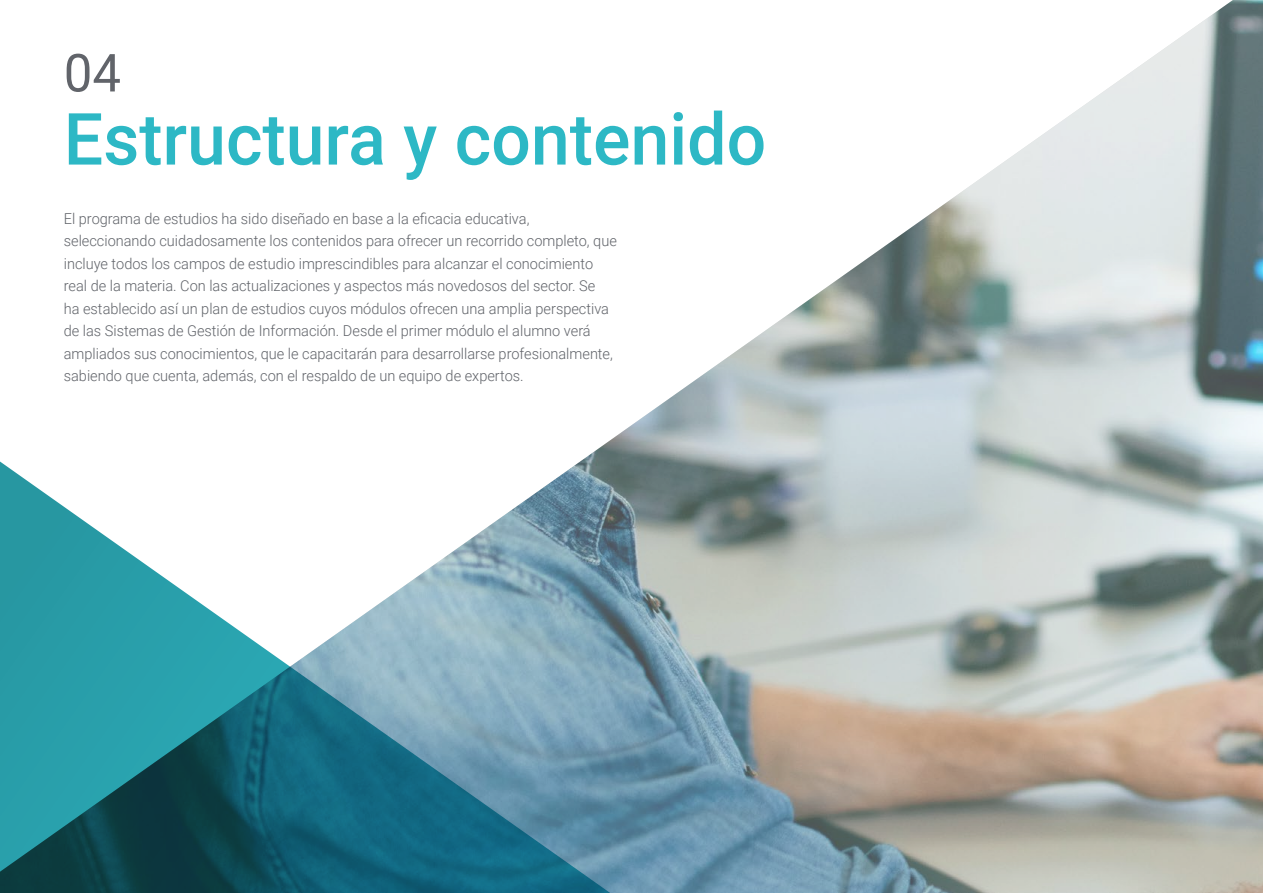
<style>
.page{position:relative;width:1263px;height:893px;background:#fff}
.page>*{position:absolute;margin:0;border:0;box-sizing:border-box;transform-origin:0 0}
.t1{font:500 72px "Roboto";color:#2db8c5}
.t2{font:52.5px "Roboto";color:#61646a}
.t3{font:300 15px/22.5px "Roboto";color:#61646a}
</style>
<div class="page">
<img style="left:602px;top:0;width:661px;height:893px">
<svg style="left:0;top:446px;width:640px;height:447px"></svg>
<h2 class="t2" style="left:64px;top:36px;width:59px">04</h2>
<h1 class="t1" style="left:64px;top:89px;width:704px">Estructura y contenido</h1>
<p class="t3" style="left:64px;top:207px;width:555px">El programa de estudios ha sido diseñado en base a la eficacia educativa, seleccionando cuidadosamente los contenidos para ofrecer un recorrido completo, que incluye todos los campos de estudio imprescindibles para alcanzar el conocimiento real de la materia. Con las actualizaciones y aspectos más novedosos del sector. Se<br>ha establecido así un plan de estudios cuyos módulos ofrecen una amplia perspectiva de las Sistemas de Gestión de Información. Desde el primer módulo el alumno verá ampliados sus conocimientos, que le capacitarán para desarrollarse profesionalmente, sabiendo que cuenta, además, con el respaldo de un equipo de expertos.</p>
</div>
